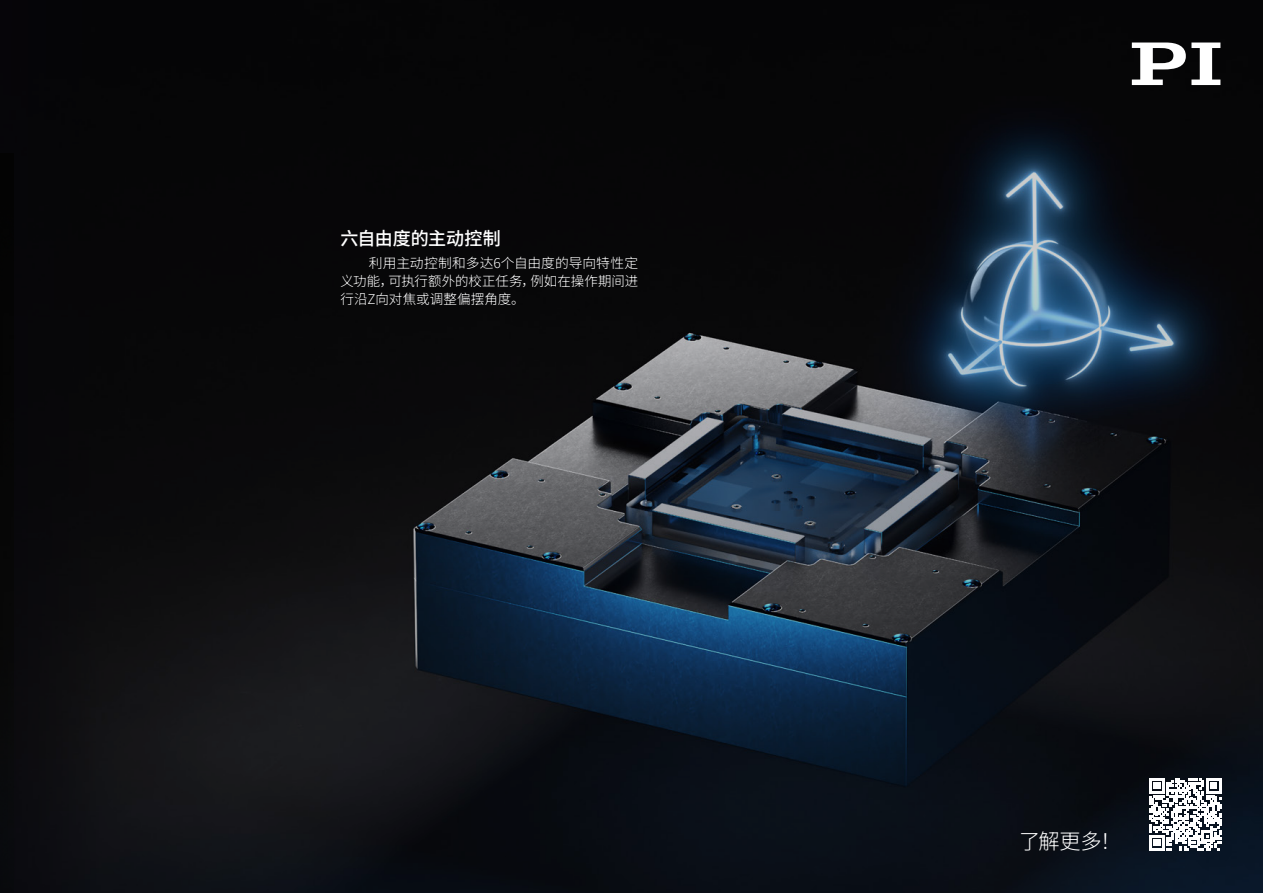
<style>
.page{position:relative;width:1263px;height:893px;background:#fff}
.page>*{position:absolute;margin:0;border:0;box-sizing:border-box;transform-origin:0 0}
.AF_HL_Slab_18pt_Autom__105{font:300 21.15px "Noto Sans SC";color:#fff}
.AF_Fließtext_Light_9pt_12{font:500 18px "Noto Sans SC";letter-spacing:-.01em;color:#fff}
.AF_Fließtext_Light_9pt_12-2{font:300 13.5px/18px "Noto Sans SC";color:#fff;text-align:justify}
</style>
<div class="page">
<img style="left:0;top:0;width:1263px;height:893px">
<svg style="left:1149px;top:778px;width:72px;height:72px"></svg>
<svg style="left:1132px;top:43px;width:88px;height:42px"></svg>
<p class="AF_Fließtext_Light_9pt_12" style="left:340px;top:228px;width:162px">六自由度的主动控制</p>
<p class="AF_Fließtext_Light_9pt_12-2" style="left:340px;top:254px;width:299px;text-indent:28px">利用主动控制和多达6个自由度的导向特性定义功能，可执行额外的校正任务，例如在操作期间进行沿Z向对焦或调整偏摆角度。</p>
<p class="AF_HL_Slab_18pt_Autom__105" style="left:1019px;top:829px;width:104px">了解更多！</p>
</div>
